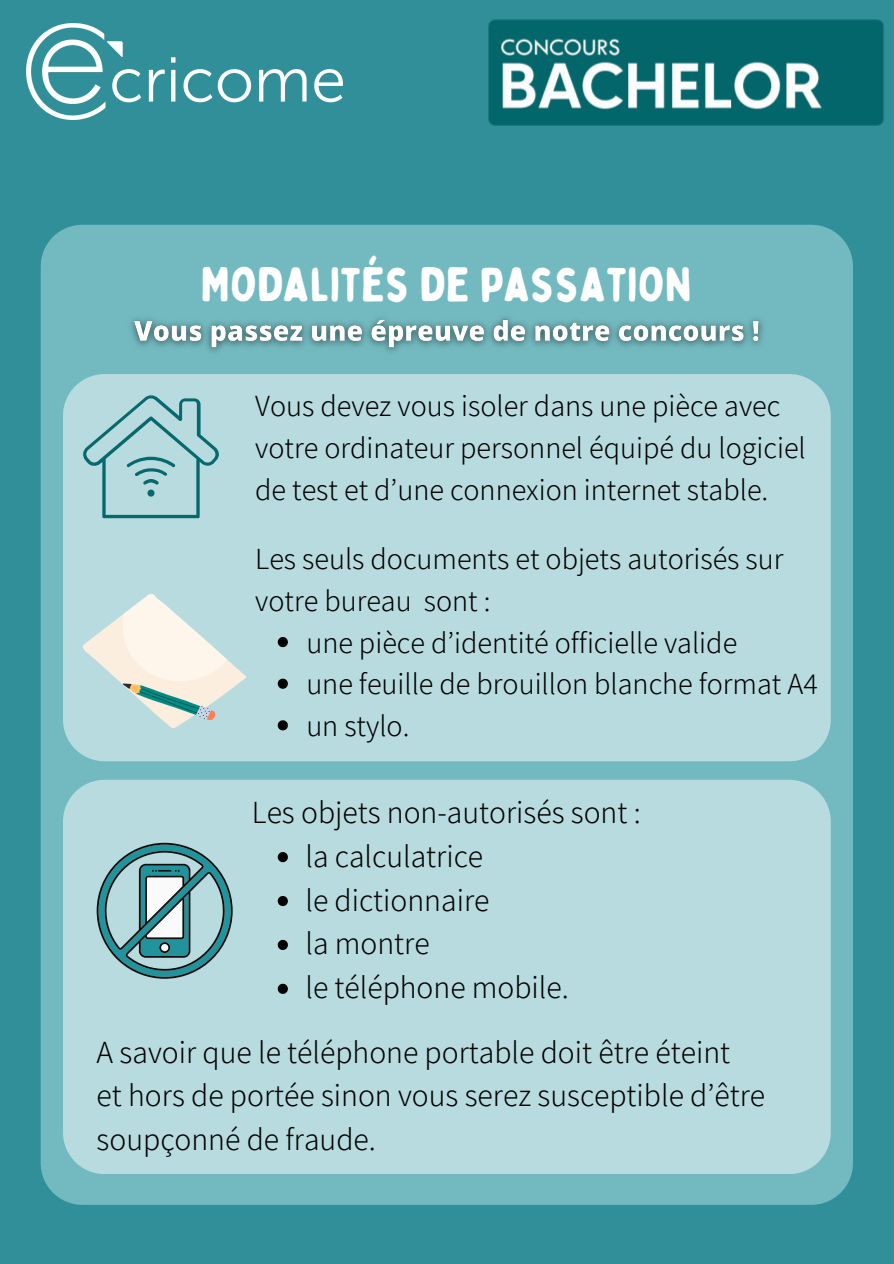
<style>
.page{position:relative;width:894px;height:1264px;background:#fff}
.page>*{position:absolute;margin:0;border:0;box-sizing:border-box;transform-origin:0 0}
.t1{font:48px "Bobby Jones Soft";color:#fff}
.t2{font:300 31.5px/43.8px "Assistant";color:#000}
.t3{font:300 30px/41.7px "Assistant";color:#000}
</style>
<div class="page">
<div style="left:0;top:0;width:893px;height:1263px;background:#318f9a"></div>
<div style="left:41px;top:225px;width:811px;height:979px;background:#73bac0"></div>
<div style="left:63px;top:374px;width:767px;height:387px;background:#b7dbde"></div>
<div style="left:63px;top:779px;width:767px;height:395px;background:#b7dbde"></div>
<img style="left:488px;top:19px;width:396px;height:107px">
<img style="left:27px;top:24px;width:315px;height:95px">
<svg style="left:83px;top:593px;width:163px;height:135px;background:#d3e2dd"></svg>
<svg style="left:97px;top:842px;width:135px;height:136px"></svg>
<svg style="left:278px;top:637px;width:10px;height:10px"></svg>
<svg style="left:278px;top:678px;width:10px;height:10px"></svg>
<svg style="left:278px;top:720px;width:10px;height:10px"></svg>
<svg style="left:83px;top:394px;width:136px;height:124px;background:#9ecbce"></svg>
<svg style="left:278px;top:852px;width:10px;height:10px"></svg>
<svg style="left:278px;top:896px;width:10px;height:10px"></svg>
<svg style="left:278px;top:939px;width:10px;height:11px"></svg>
<svg style="left:278px;top:983px;width:10px;height:10px"></svg>
<img style="left:122px;top:307px;width:651px;height:54px">
<h1 class="t1" style="left:201px;top:255px;width:492px">MODALITÉS DE PASSATION</h1>
<p class="t3" style="left:255px;top:384px;width:552px">Vous devez vous isoler dans une pièce avec votre ordinateur personnel équipé du logiciel de test et d’une connexion internet stable.</p>
<p class="t3" style="left:255px;top:537px;width:529px">Les seuls documents et objets autorisés sur</p>
<p class="t3" style="left:255px;top:579px;width:237px">votre bureau sont :</p>
<p class="t3" style="left:306px;top:621px;width:432px">une pièce d’identité officielle valide</p>
<p class="t3" style="left:306px;top:662px;width:513px">une feuille de brouillon blanche format A4</p>
<p class="t3" style="left:306px;top:704px;width:105px">un stylo.</p>
<p class="t2" style="left:305px;top:789px;width:337px;text-indent:-54px">Les objets non-autorisés sont : la calculatrice<br>le dictionnaire<br>la montre<br>le téléphone mobile.</p>
<p class="t2" style="left:97px;top:1029px;width:670px">A savoir que le téléphone portable doit être éteint<br>et hors de portée sinon vous serez susceptible d’être soupçonné de fraude.</p>
</div>
